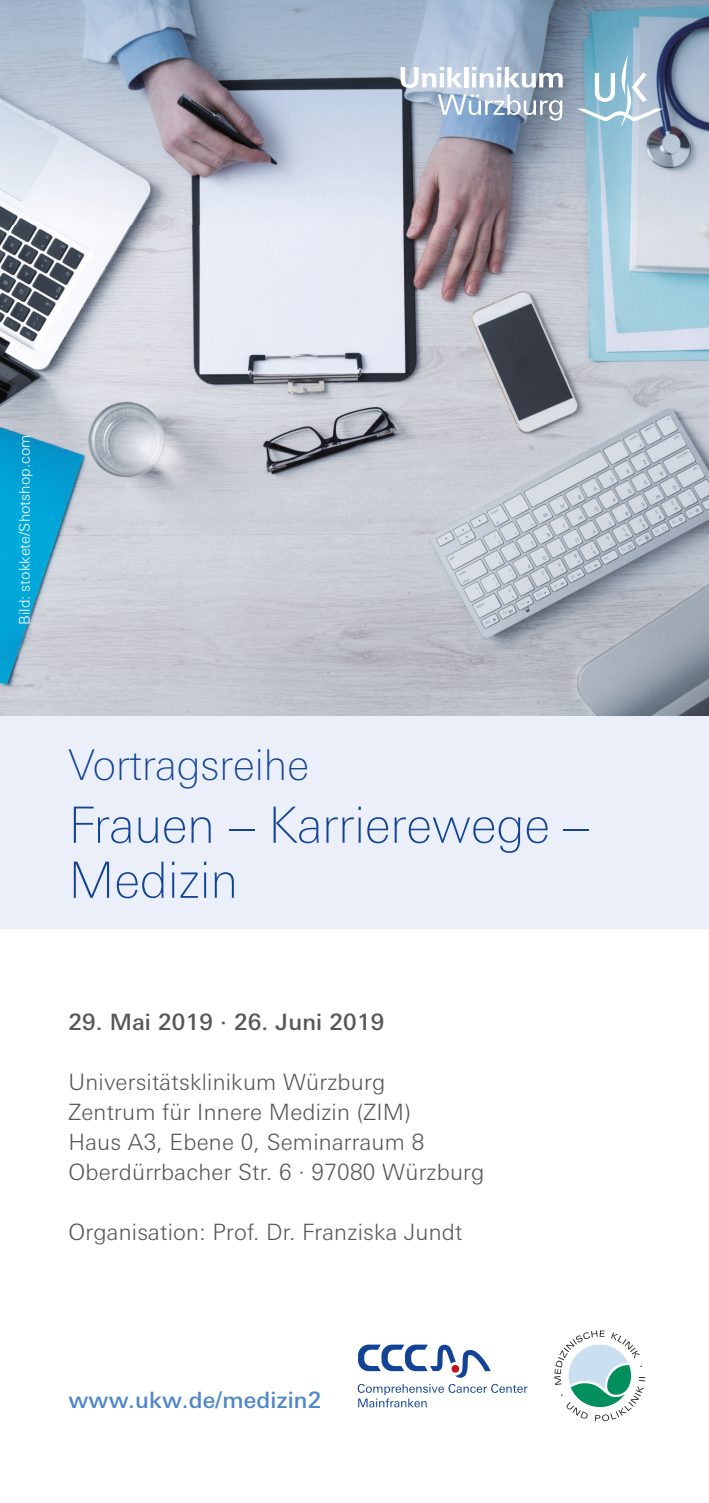
<style>
.page{position:relative;width:709px;height:1503px;background:#fff}
.page>*{position:absolute;margin:0;border:0;box-sizing:border-box;transform-origin:0 0}
.t1{font:100 50px/55px "LT Univers Basic";color:#134395}
.t2{font:100 42.5px "LT Univers Basic";color:#134395}
.t3{font:300 22.5px/30px "LT Univers Basic";letter-spacing:.01em;color:#575756}
.t4{font:500 22.5px "LT Univers Basic";letter-spacing:.01em;color:#575756}
.t5{font:500 22.5px "LT Univers Basic";letter-spacing:.01em;color:#5087c7}
.t6{font:300 14.75px "LT Univers Basic";color:#fff}
</style>
<div class="page">
<img style="left:0;top:225px;width:709px;height:491px">
<div style="left:0;top:716px;width:709px;height:212px;background:#eaeffa"></div>
<img style="left:0;top:0;width:709px;height:225px">
<svg style="left:554px;top:1330px;width:91px;height:91px"></svg>
<svg style="left:358px;top:1383px;width:169px;height:24px"></svg>
<svg style="left:358px;top:1344px;width:132px;height:33px"></svg>
<svg style="left:448px;top:1361px;width:14px;height:14px"></svg>
<svg style="left:451px;top:1364px;width:8px;height:8px"></svg>
<svg style="left:400px;top:67px;width:62px;height:21px"></svg>
<hr style="left:464px;top:67px;width:4px;height:20px;background:#fff">
<svg style="left:472px;top:67px;width:90px;height:21px"></svg>
<svg style="left:438px;top:94px;width:124px;height:26px"></svg>
<svg style="left:576px;top:55px;width:87px;height:72px;background:#9cbccf"></svg>
<p class="t6" style="left:16px;top:625px;width:192px;rotate:-90deg">Bild: stokkete/Shotshop.com</p>
<h2 class="t2" style="left:68px;top:741px;width:242px">Vortragsreihe</h2>
<h1 class="t1" style="left:68px;top:797px;width:522px">Frauen – Karrierewege –<br>Medizin</h1>
<p class="t4" style="left:68px;top:1008px;width:317px">29. Mai 2019 · 26. Juni 2019</p>
<p class="t3" style="left:68px;top:1066px;width:417px">Universitätsklinikum Würzburg<br>Zentrum für Innere Medizin (ZIM)<br>Haus A3, Ebene 0, Seminarraum 8<br>Oberdürrbacher Str. 6 · 97080 Würzburg</p>
<p class="t3" style="left:68px;top:1216px;width:395px">Organisation: Prof. Dr. Franziska Jundt</p>
<p class="t5" style="left:68px;top:1386px;width:254px">www.ukw.de/medizin2</p>
</div>
